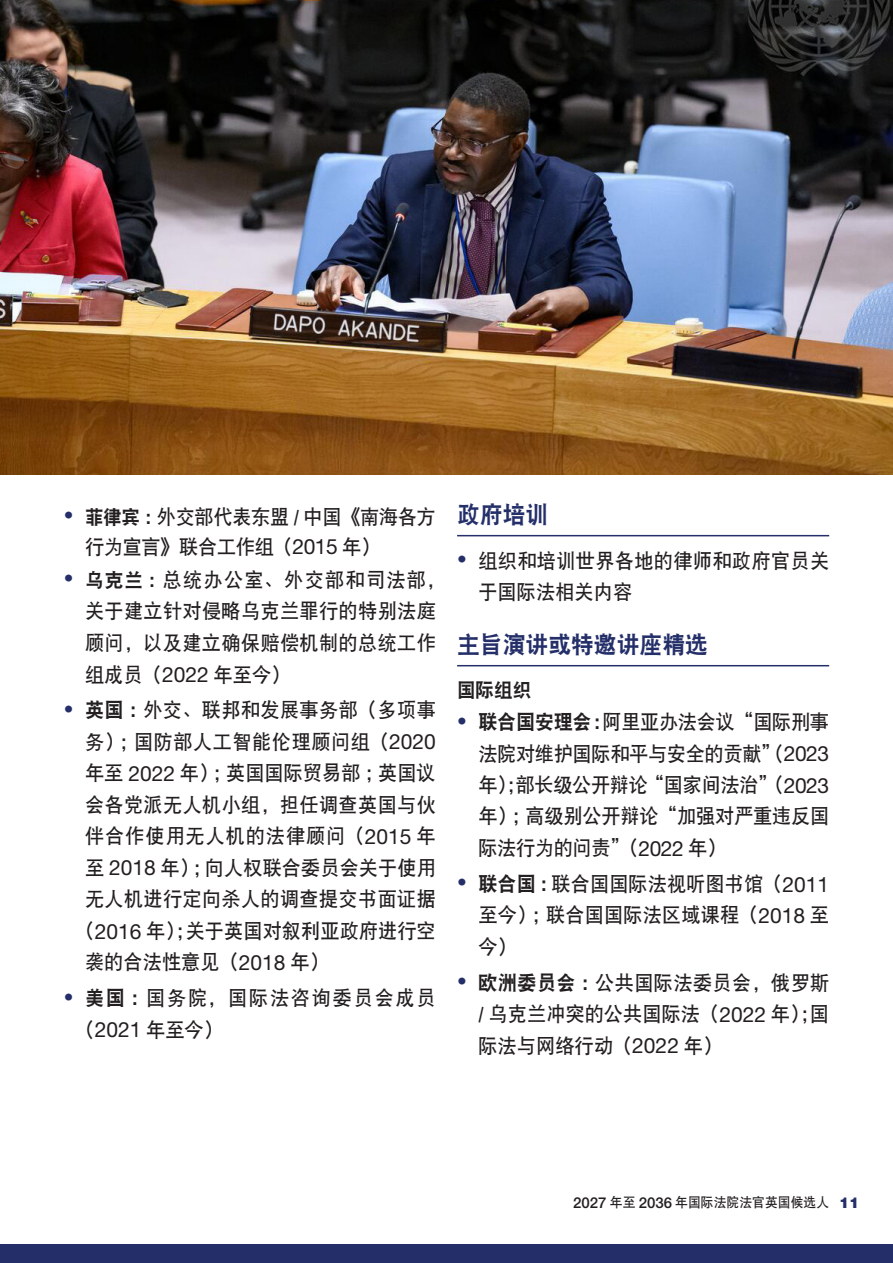
<style>
.page{position:relative;width:893px;height:1263px;background:#fff}
.page>*{position:absolute;margin:0;border:0;box-sizing:border-box;transform-origin:0 0}
.t1{font:24px "DFP Hei Std GB W9";color:#242f69;scale:.95 1}
.t2{font:20.25px/31.5px "DFP Hei Std GB W7";letter-spacing:.01em;color:#231f20;text-align:justify;scale:.95 1}
.t3{font:20.25px/30px "DFP Hei Std GB W7";letter-spacing:-.02em;color:#231f20;scale:.95 1}
.t4{font:20.25px/31.5px "DFP Hei Std GB W7";letter-spacing:.09em;color:#231f20;scale:.95 1}
.t5{font:20.25px "DFP Hei Std GB W7";letter-spacing:.045em;color:#231f20;scale:.95 1}
.t6{font:19.5px "DFP Hei Std GB W9";color:#231f20;scale:.95 1}
.t7{font:13.5px "DFP Hei Std GB W7";color:#231f20;scale:.95 1}
.s1{font-family:"Helvetica Neue LT Pro";font-size:19.5px;color:#242f69}
.s2{font-family:"DFP Hei Std GB W9";font-size:19.5px}
.s3{font-family:"Helvetica Neue LT Pro";font-size:21px}
.s4{font-family:"DFP Hei Std GB W9"}
.s5{font-family:"Helvetica Neue S Md";font-size:15px}
.s6{font-family:"Helvetica Neue LT Pro";font-weight:900;font-size:15px;color:#242f69}
</style>
<div class="page">
<img style="left:0;top:0;width:893px;height:474px">
<hr style="left:457px;top:535px;width:372px;height:1px;background:#242f69">
<hr style="left:457px;top:665px;width:372px;height:1px;background:#242f69">
<div style="left:0;top:1244px;width:893px;height:19px;background:#242f69"></div>
<p class="t3" style="left:85px;top:501px;width:371px;text-indent:-21px"><span class="s1">•</span> <span class="s2">菲律宾：</span>外交部代表东盟 / 中国《南海各方行为宣言》联合工作组（<span class="s3">2015</span> 年）</p>
<p class="t2" style="left:85px;top:564px;width:381px;text-align:left;text-indent:-21px"><span class="s1">•</span> <span class="s2">乌克兰：</span>总统办公室、外交部和司法部，关于建立针对侵略乌克兰罪行的特别法庭顾问，以及建立确保赔偿机制的总统工作组成员（<span class="s3">2022</span> 年至今）</p>
<p class="t2" style="left:64px;top:694px;width:393px"><span class="s1">•</span> <span class="s4">英国：</span>外交、联邦和发展事务部（多项事</p>
<p class="t2" style="left:85px;top:726px;width:371px">务）；国防部人工智能伦理顾问组（<span class="s3">2020</span></p>
<p class="t2" style="left:85px;top:757px;width:371px">年至 <span class="s3">2022</span> 年）；英国国际贸易部；英国议</p>
<p class="t2" style="left:85px;top:788px;width:371px">会各党派无人机小组，担任调查英国与伙</p>
<p class="t5" style="left:85px;top:826px;width:371px">伴合作使用无人机的法律顾问（<span class="s3">2015</span> 年</p>
<p class="t2" style="left:85px;top:852px;width:371px">至 <span class="s3">2018</span> 年）；向人权联合委员会关于使用</p>
<p class="t2" style="left:85px;top:883px;width:371px">无人机进行定向杀人的调查提交书面证据</p>
<p class="t2" style="left:75px;top:915px;width:381px">（<span class="s3">2016</span> 年）；关于英国对叙利亚政府进行空</p>
<p class="t2" style="left:85px;top:946px;width:258px">袭的合法性意见（<span class="s3">2018</span> 年）</p>
<p class="t4" style="left:75px;top:982px;width:381px;text-indent:-12px"><span class="s1">•</span> <span class="s4">美国：</span>国务院，国际法咨询委员会成员（<span class="s3">2021</span> 年至今）</p>
<p class="t1" style="left:457px;top:502px;width:97px">政府培训</p>
<p class="t2" style="left:478px;top:545px;width:371px;text-indent:-21px"><span class="s1">•</span> 组织和培训世界各地的律师和政府官员关于国际法相关内容</p>
<p class="t1" style="left:457px;top:632px;width:266px">主旨演讲或特邀讲座精选</p>
<p class="t6" style="left:457px;top:680px;width:79px">国际组织</p>
<p class="t2" style="left:478px;top:706px;width:371px;text-indent:-21px"><span class="s1">•</span> <span class="s4">联合国安理会：</span>阿里亚办法会议“国际刑事法院对维护国际和平与安全的贡献”（<span class="s3">2023</span>年）；部长级公开辩论“国家间法治”（<span class="s3">2023</span>年）；高级别公开辩论“加强对严重违反国际法行为的问责”（<span class="s3">2022</span> 年）</p>
<p class="t2" style="left:478px;top:868px;width:371px;text-indent:-21px"><span class="s1">•</span> <span class="s4">联合国：</span>联合国国际法视听图书馆（<span class="s3">2011</span>至今）；联合国国际法区域课程（<span class="s3">2018</span> 至今）</p>
<p class="t2" style="left:478px;top:967px;width:371px;text-indent:-21px"><span class="s1">•</span> <span class="s4">欧洲委员会：</span>公共国际法委员会，俄罗斯/ 乌克兰冲突的公共国际法（<span class="s3">2022</span> 年）；国际法与网络行动（<span class="s3">2022</span> 年）</p>
<p class="t7" style="left:573px;top:1195px;width:302px"><span class="s5">2027</span> 年至 <span class="s5">2036</span> 年国际法院法官英国候选人 <span class="s6">11</span></p>
</div>
